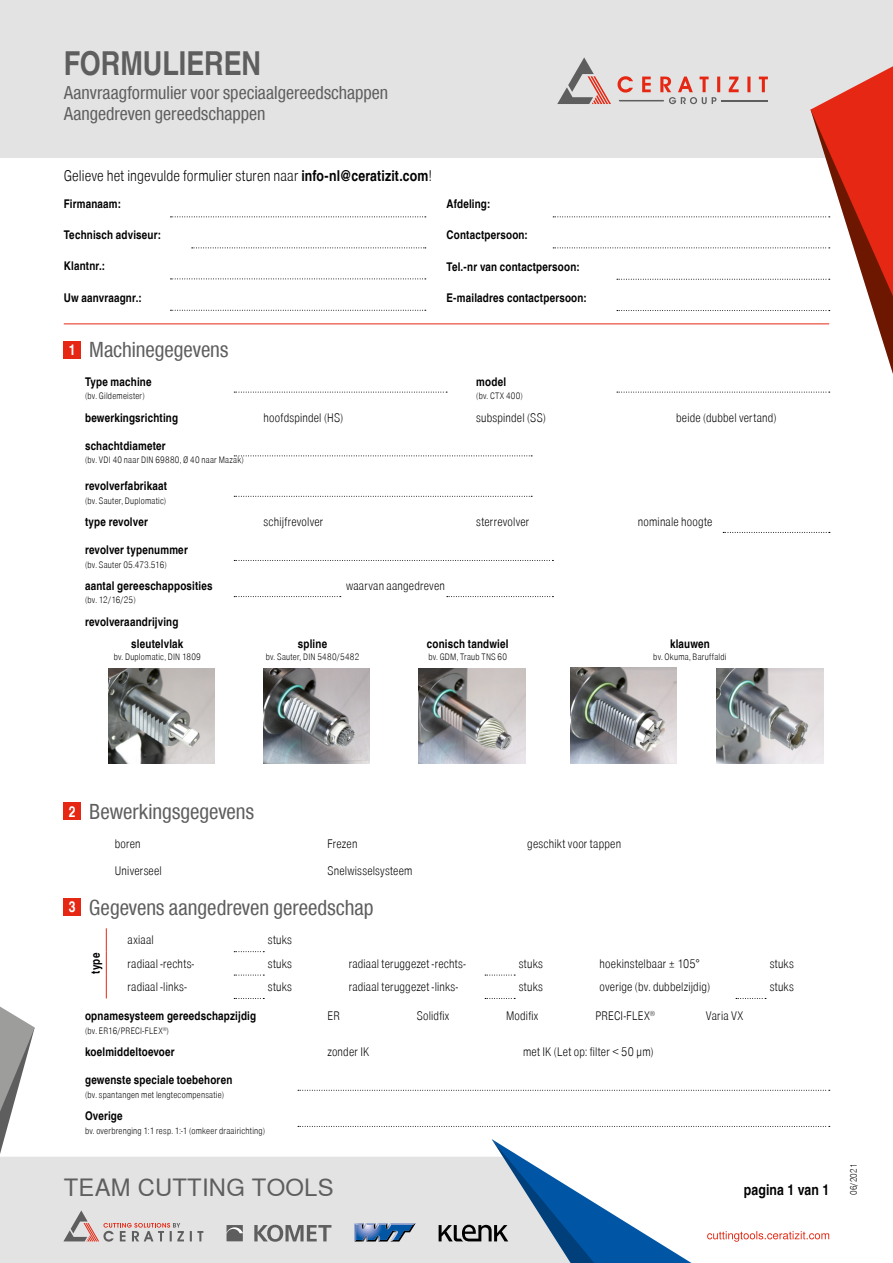
<style>
.page{position:relative;width:893px;height:1263px;background:#fff}
.page>*{position:absolute;margin:0;border:0;box-sizing:border-box;transform-origin:0 0}
.t1{font:700 33px "Nimbus Sans WNT Global Cond";letter-spacing:-.005em;color:#5f5e5e}
.t2{font:23.85px "Nimbus Sans WNT Global";letter-spacing:.01em;color:#5f5e5e}
.t3{font:21px "Nimbus Sans WNT Global Cond";color:#5f5e5e}
.t4{font:18px/21.6px "Nimbus Sans WNT Global Cond";color:#5f5e5e}
.t5{font:300 15px "Nimbus Sans WNT Global Cond";letter-spacing:.005em;color:#000}
.t6{font:700 15px "Nimbus Sans WNT Global Cond";letter-spacing:.005em;color:#000}
.t7{font:300 12px "Nimbus Sans WNT Global Cond";letter-spacing:.015em;color:#000}
.t8{font:700 12px "Nimbus Sans WNT Global Cond";letter-spacing:.015em;color:#000}
.t9{font:300 9px "Nimbus Sans WNT Global Cond";letter-spacing:.025em;color:#000}
.s1{font-weight:700}
.s2{font-weight:700;font-size:15px;color:#fff}
</style>
<div class="page">
<div style="left:0;top:0;width:893px;height:157px;background:#e3e3e3"></div>
<div style="left:0;top:1157px;width:439px;height:106px;background:#e3e3e3"></div>
<svg style="left:63px;top:1210px;width:140px;height:31px;background:#d2c8c8"></svg>
<svg style="left:254px;top:1225px;width:77px;height:17px"></svg>
<svg style="left:226px;top:1225px;width:17px;height:16px"></svg>
<svg style="left:354px;top:1223px;width:62px;height:18px"></svg>
<svg style="left:0;top:1006px;width:35px;height:148px"></svg>
<svg style="left:707px;top:1231px;width:122px;height:11px"></svg>
<svg style="left:439px;top:1139px;width:252px;height:124px"></svg>
<hr style="left:64px;top:324px;width:765px;height:1px;background:#e52713">
<svg style="left:298px;top:1126px;width:532px;height:1px"></svg>
<svg style="left:298px;top:1090px;width:532px;height:1px"></svg>
<svg style="left:736px;top:998px;width:30px;height:1px"></svg>
<svg style="left:485px;top:975px;width:30px;height:1px"></svg>
<svg style="left:485px;top:998px;width:30px;height:1px"></svg>
<svg style="left:234px;top:951px;width:30px;height:1px"></svg>
<svg style="left:234px;top:975px;width:30px;height:1px"></svg>
<svg style="left:234px;top:998px;width:30px;height:1px"></svg>
<svg style="left:106px;top:928px;width:1px;height:70px"></svg>
<img style="left:108px;top:668px;width:107px;height:95px">
<img style="left:264px;top:668px;width:106px;height:95px">
<img style="left:419px;top:668px;width:106px;height:95px">
<img style="left:570px;top:668px;width:107px;height:95px">
<img style="left:717px;top:668px;width:106px;height:96px">
<svg style="left:234px;top:596px;width:107px;height:1px"></svg>
<svg style="left:447px;top:596px;width:106px;height:1px"></svg>
<svg style="left:234px;top:560px;width:319px;height:1px"></svg>
<svg style="left:234px;top:496px;width:298px;height:1px"></svg>
<svg style="left:234px;top:455px;width:298px;height:1px"></svg>
<svg style="left:234px;top:392px;width:213px;height:1px"></svg>
<svg style="left:617px;top:392px;width:213px;height:1px"></svg>
<svg style="left:553px;top:57px;width:340px;height:317px"></svg>
<svg style="left:170px;top:310px;width:256px;height:1px"></svg>
<svg style="left:170px;top:279px;width:256px;height:1px"></svg>
<svg style="left:192px;top:247px;width:234px;height:1px"></svg>
<svg style="left:170px;top:216px;width:256px;height:1px"></svg>
<div style="left:64px;top:803px;width:17px;height:17px;background:#e52713"></div>
<div style="left:64px;top:341px;width:17px;height:17px;background:#e52713"></div>
<div style="left:64px;top:898px;width:17px;height:17px;background:#e52713"></div>
<svg style="left:723px;top:532px;width:107px;height:1px"></svg>
<h1 class="t1" style="left:64px;top:44px;width:199px">FORMULIEREN</h1>
<h3 class="t4" style="left:64px;top:82px;width:326px">Aanvraagformulier voor speciaalgereedschappen<br>Aangedreven gereedschappen</h3>
<p class="t5" style="left:64px;top:167px;width:369px">Gelieve het ingevulde formulier sturen naar <span class="s1">info-nl@ceratizit.com</span>!</p>
<p class="t8" style="left:64px;top:197px;width:59px">Firmanaam:</p>
<p class="t8" style="left:64px;top:228px;width:99px">Technisch adviseur:</p>
<p class="t8" style="left:64px;top:259px;width:43px">Klantnr.:</p>
<p class="t8" style="left:64px;top:291px;width:80px">Uw aanvraagnr.:</p>
<h3 class="t3" style="left:69px;top:338px;width:161px"><span class="s2">1</span> Machinegegevens</h3>
<p class="t8" style="left:446px;top:197px;width:45px">Afdeling:</p>
<p class="t8" style="left:446px;top:228px;width:83px">Contactpersoon:</p>
<p class="t8" style="left:446px;top:260px;width:135px">Tel.-nr van contactpersoon:</p>
<p class="t8" style="left:446px;top:291px;width:142px">E-mailadres contactpersoon:</p>
<p class="t8" style="left:85px;top:375px;width:68px">Type machine</p>
<p class="t8" style="left:476px;top:375px;width:31px">model</p>
<p class="t9" style="left:85px;top:390px;width:61px">(bv. Gildemeister)</p>
<p class="t9" style="left:476px;top:390px;width:48px">(bv. CTX 400)</p>
<p class="t8" style="left:85px;top:411px;width:95px">bewerkingsrichting</p>
<p class="t7" style="left:264px;top:411px;width:81px">hoofdspindel (HS)</p>
<p class="t7" style="left:476px;top:411px;width:71px">subspindel (SS)</p>
<p class="t7" style="left:676px;top:411px;width:102px">beide (dubbel vertand)</p>
<p class="t8" style="left:85px;top:438px;width:82px">schachtdiameter</p>
<p class="t9" style="left:85px;top:455px;width:160px">(bv. VDI 40 naar DIN 69880, Ø 40 naar Mazak)</p>
<p class="t8" style="left:85px;top:479px;width:83px">revolverfabrikaat</p>
<p class="t9" style="left:85px;top:495px;width:83px">(bv. Sauter, Duplomatic)</p>
<p class="t8" style="left:85px;top:515px;width:64px">type revolver</p>
<p class="t7" style="left:264px;top:515px;width:61px">schijfrevolver</p>
<p class="t7" style="left:476px;top:515px;width:55px">sterrevolver</p>
<p class="t7" style="left:638px;top:515px;width:76px">nominale hoogte</p>
<p class="t8" style="left:85px;top:543px;width:104px">revolver typenummer</p>
<p class="t9" style="left:85px;top:559px;width:83px">(bv. Sauter 05.473.516)</p>
<p class="t8" style="left:85px;top:579px;width:129px">aantal gereeschapposities</p>
<p class="t7" style="left:346px;top:579px;width:100px">waarvan aangedreven</p>
<p class="t9" style="left:85px;top:595px;width:52px">(bv. 12/16/25)</p>
<p class="t8" style="left:85px;top:615px;width:95px">revolveraandrijving</p>
<p class="t8" style="left:131px;top:636px;width:54px">sleutelvlak</p>
<p class="t8" style="left:298px;top:636px;width:31px">spline</p>
<p class="t8" style="left:427px;top:636px;width:83px">conisch tandwiel</p>
<p class="t8" style="left:670px;top:636px;width:41px">klauwen</p>
<p class="t9" style="left:114px;top:652px;width:89px">bv. Duplomatic, DIN 1809</p>
<p class="t9" style="left:266px;top:652px;width:95px">bv. Sauter, DIN 5480/5482</p>
<p class="t9" style="left:428px;top:652px;width:80px">bv. GDM, Traub TNS 60</p>
<p class="t9" style="left:653px;top:652px;width:75px">bv. Okuma, Baruffaldi</p>
<h3 class="t3" style="left:69px;top:799px;width:187px"><span class="s2">2</span> Bewerkingsgegevens</h3>
<p class="t7" style="left:115px;top:836px;width:27px">boren</p>
<p class="t7" style="left:327px;top:836px;width:32px">Frezen</p>
<p class="t7" style="left:527px;top:836px;width:95px">geschikt voor tappen</p>
<p class="t7" style="left:115px;top:864px;width:49px">Universeel</p>
<p class="t7" style="left:327px;top:864px;width:87px">Snelwisselsysteem</p>
<h3 class="t3" style="left:69px;top:895px;width:306px"><span class="s2">3</span> Gegevens aangedreven gereedschap</h3>
<p class="t8" style="left:89px;top:974px;width:22px;rotate:-90deg">type</p>
<p class="t7" style="left:128px;top:933px;width:28px">axiaal</p>
<p class="t7" style="left:268px;top:933px;width:26px">stuks</p>
<p class="t7" style="left:128px;top:956px;width:68px">radiaal -rechts-</p>
<p class="t7" style="left:268px;top:956px;width:26px">stuks</p>
<p class="t7" style="left:128px;top:980px;width:61px">radiaal -links-</p>
<p class="t7" style="left:268px;top:980px;width:26px">stuks</p>
<p class="t7" style="left:349px;top:956px;width:118px">radiaal teruggezet -rechts-</p>
<p class="t7" style="left:519px;top:956px;width:26px">stuks</p>
<p class="t7" style="left:349px;top:980px;width:111px">radiaal teruggezet -links-</p>
<p class="t7" style="left:519px;top:980px;width:26px">stuks</p>
<p class="t7" style="left:600px;top:956px;width:102px">hoekinstelbaar ± 105°</p>
<p class="t7" style="left:770px;top:956px;width:26px">stuks</p>
<p class="t7" style="left:600px;top:980px;width:112px">overige (bv. dubbelzijdig)</p>
<p class="t7" style="left:770px;top:980px;width:26px">stuks</p>
<p class="t8" style="left:85px;top:1009px;width:173px">opnamesysteem gereedschapzijdig</p>
<p class="t9" style="left:85px;top:1025px;width:85px">(bv. ER16/PRECI-FLEX<sup>®</sup>)</p>
<p class="t7" style="left:327px;top:1009px;width:14px">ER</p>
<p class="t7" style="left:417px;top:1009px;width:34px">Solidfix</p>
<p class="t7" style="left:506px;top:1009px;width:34px">Modifix</p>
<p class="t7" style="left:595px;top:1009px;width:61px">PRECI-FLEX<sup>®</sup></p>
<p class="t7" style="left:706px;top:1009px;width:39px">Varia VX</p>
<p class="t8" style="left:85px;top:1045px;width:91px">koelmiddeltoevoer</p>
<p class="t7" style="left:327px;top:1045px;width:44px">zonder IK</p>
<p class="t7" style="left:523px;top:1045px;width:132px">met IK (Let op: filter &lt; 50 µm)</p>
<p class="t8" style="left:85px;top:1073px;width:149px">gewenste speciale toebehoren</p>
<p class="t9" style="left:85px;top:1089px;width:141px">(bv. spantangen met lengtecompensatie)</p>
<p class="t8" style="left:85px;top:1109px;width:39px">Overige</p>
<p class="t9" style="left:85px;top:1125px;width:182px">bv. overbrenging 1:1 resp. 1:-1 (omkeer draairichting)</p>
<h2 class="t2" style="left:64px;top:1173px;width:271px">TEAM CUTTING TOOLS</h2>
<p class="t6" style="left:744px;top:1181px;width:87px">pagina 1 van 1</p>
<p class="t9" style="left:848px;top:1195px;width:33px;rotate:-90deg">06/2021</p>
</div>
